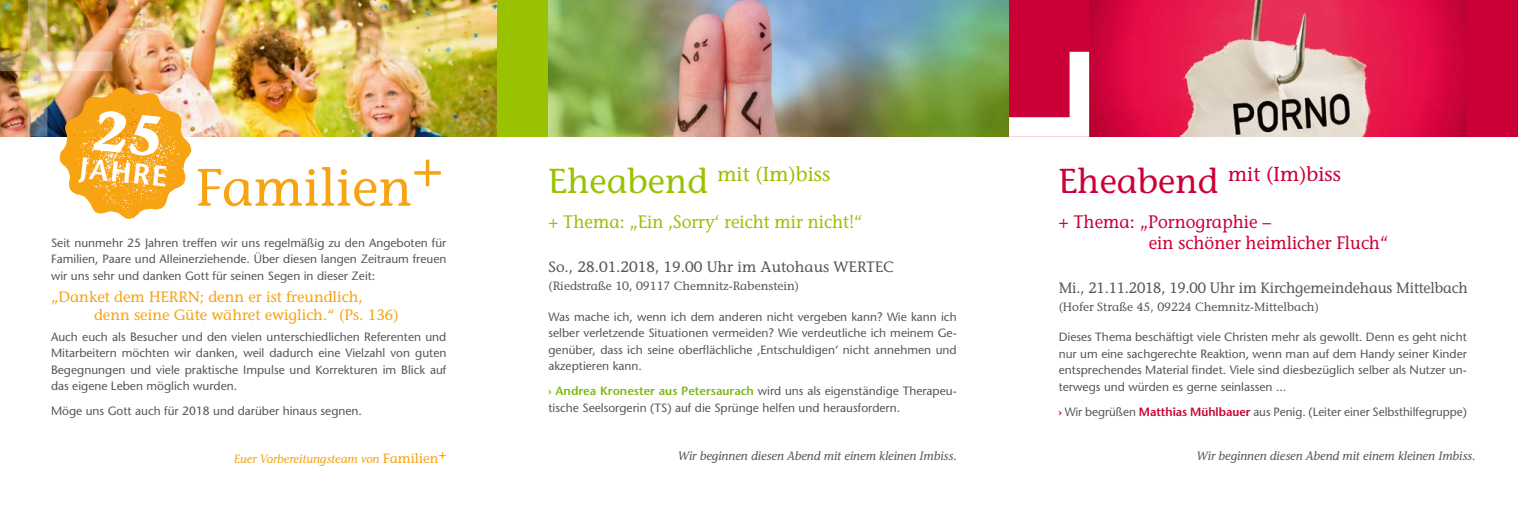
<style>
.page{position:relative;width:1518px;height:511px;background:#fff}
.page>*{position:absolute;margin:0;border:0;box-sizing:border-box;transform-origin:0 0}
.t1{font:52.5px "Stone Informal";color:#f7a312}
.t2{font:600 28.8px "Stone Sans";color:#fff}
.t3{font:20.1px "Stone Informal";color:#99c200}
.t4{font:20.1px "Stone Informal";color:#cb0036}
.t5{font:18px/21.6px "Stone Informal";color:#cb0036;scale:.95 1}
.t6{font:18px "Stone Informal";color:#99c200;scale:.95 1}
.t7{font:15px/18px "Stone Informal";color:#f7a312}
.t8{font:15px "Stone Informal";letter-spacing:-.01em;color:#555756;scale:.96 1}
.t9{font:15px "Stone Informal";letter-spacing:-.01em;color:#555756}
.t10{font:12px/16.5px "Stone Sans";color:#555756;text-align:justify}
.t11{font:italic 12px "Stone Informal";color:#555756}
.t12{font:12px "Stone Informal";color:#555756}
.t13{font:italic 12px "Stone Informal";color:#f7a312}
.s1{font-style:normal;font-size:13.5px}
.s2{font-size:34.5px}
.s3{font-weight:600;color:#7cb817}
.s4{font-weight:600;color:#cb0036}
</style>
<div class="page">
<img style="left:217px;top:0;width:280px;height:136px">
<div style="left:497px;top:0;width:511px;height:136px;background:#99c200"></div>
<div style="left:1009px;top:0;width:509px;height:136px;background:#cb0036"></div>
<img style="left:1089px;top:0;width:378px;height:136px">
<svg style="left:994px;top:52px;width:95px;height:85px"></svg>
<img style="left:549px;top:0;width:460px;height:136px">
<img style="left:0;top:0;width:217px;height:219px">
<h2 class="t2" style="left:82px;top:150px;width:90px;rotate:6deg">JAHRE</h2>
<h1 class="t1" style="left:196px;top:156px;width:249px">Familien+</h1>
<p class="t10" style="left:51px;top:234px;width:397px">Seit nunmehr 25 Jahren treffen wir uns regelmäßig zu den Angeboten für Familien, Paare und Alleinerziehende. Über diesen langen Zeitraum freuen wir uns sehr und danken Gott für seinen Segen in dieser Zeit:</p>
<p class="t7" style="left:94px;top:287px;width:306px;text-indent:-43px">„Danket dem HERRN; denn er ist freundlich, denn seine Güte währet ewiglich.“ (Ps. 136)</p>
<p class="t10" style="left:51px;top:328px;width:397px">Auch euch als Besucher und den vielen unterschiedlichen Referenten und Mitarbeitern möchten wir danken, weil dadurch eine Vielzahl von guten Begegnungen und viele praktische Impulse und Korrekturen im Blick auf das eigene Leben möglich wurden.</p>
<p class="t10" style="left:51px;top:402px;width:313px">Möge uns Gott auch für 2018 und darüber hinaus segnen.</p>
<p class="t13" style="left:234px;top:451px;width:214px">Euer Vorbereitungsteam von <span class="s1">Familien</span><sup>+</sup></p>
<h3 class="t3" style="left:549px;top:162px;width:283px"><span class="s2">Eheabend</span> mit (Im)biss</h3>
<h3 class="t6" style="left:549px;top:211px;width:332px">+ Thema: „Ein ‚Sorry‘ reicht mir nicht!“</h3>
<p class="t9" style="left:549px;top:257px;width:347px">So., 28.01.2018, 19.00 Uhr im Autohaus WERTEC</p>
<p class="t12" style="left:549px;top:278px;width:252px">(Riedstraße 10, 09117 Chemnitz-Rabenstein)</p>
<p class="t10" style="left:549px;top:308px;width:410px">Was mache ich, wenn ich dem anderen nicht vergeben kann? Wie kann ich selber verletzende Situationen vermeiden? Wie verdeutliche ich meinem Ge&shy;genüber, dass ich seine oberflächliche ‚Entschuldigen‘ nicht annehmen und akzeptieren kann.</p>
<p class="t10" style="left:549px;top:382px;width:410px"><span class="s3">› Andrea Kronester aus Petersaurach</span> wird uns als eigenständige Therapeu&shy;tische Seelsorgerin (TS) auf die Sprünge helfen und herausfordern.</p>
<p class="t11" style="left:678px;top:448px;width:280px">Wir beginnen diesen Abend mit einem kleinen Imbiss.</p>
<h3 class="t4" style="left:1059px;top:162px;width:284px"><span class="s2">Eheabend</span> mit (Im)biss</h3>
<h3 class="t5" style="left:1149px;top:210px;width:254px;text-indent:-90px">+ Thema: „Pornographie –<br>ein schöner heimlicher Fluch“</h3>
<p class="t8" style="left:1059px;top:279px;width:428px">Mi., 21.11.2018, 19.00 Uhr im Kirchgemeindehaus Mittelbach</p>
<p class="t12" style="left:1059px;top:299px;width:262px">(Hofer Straße 45, 09224 Chemnitz-Mittelbach)</p>
<p class="t10" style="left:1059px;top:328px;width:410px">Dieses Thema beschäftigt viele Christen mehr als gewollt. Denn es geht nicht nur um eine sachgerechte Reaktion, wenn man auf dem Handy seiner Kinder entsprechendes Material findet. Viele sind diesbezüglich selber als Nutzer un&shy;terwegs und würden es gerne seinlassen ...</p>
<p class="t10" style="left:1059px;top:403px;width:410px"><span class="s4">›</span> Wir begrüßen <span class="s4">Matthias Mühlbauer</span> aus Penig. (Leiter einer Selbsthilfegruppe)</p>
<p class="t11" style="left:1197px;top:448px;width:280px">Wir beginnen diesen Abend mit einem kleinen Imbiss.</p>
</div>
